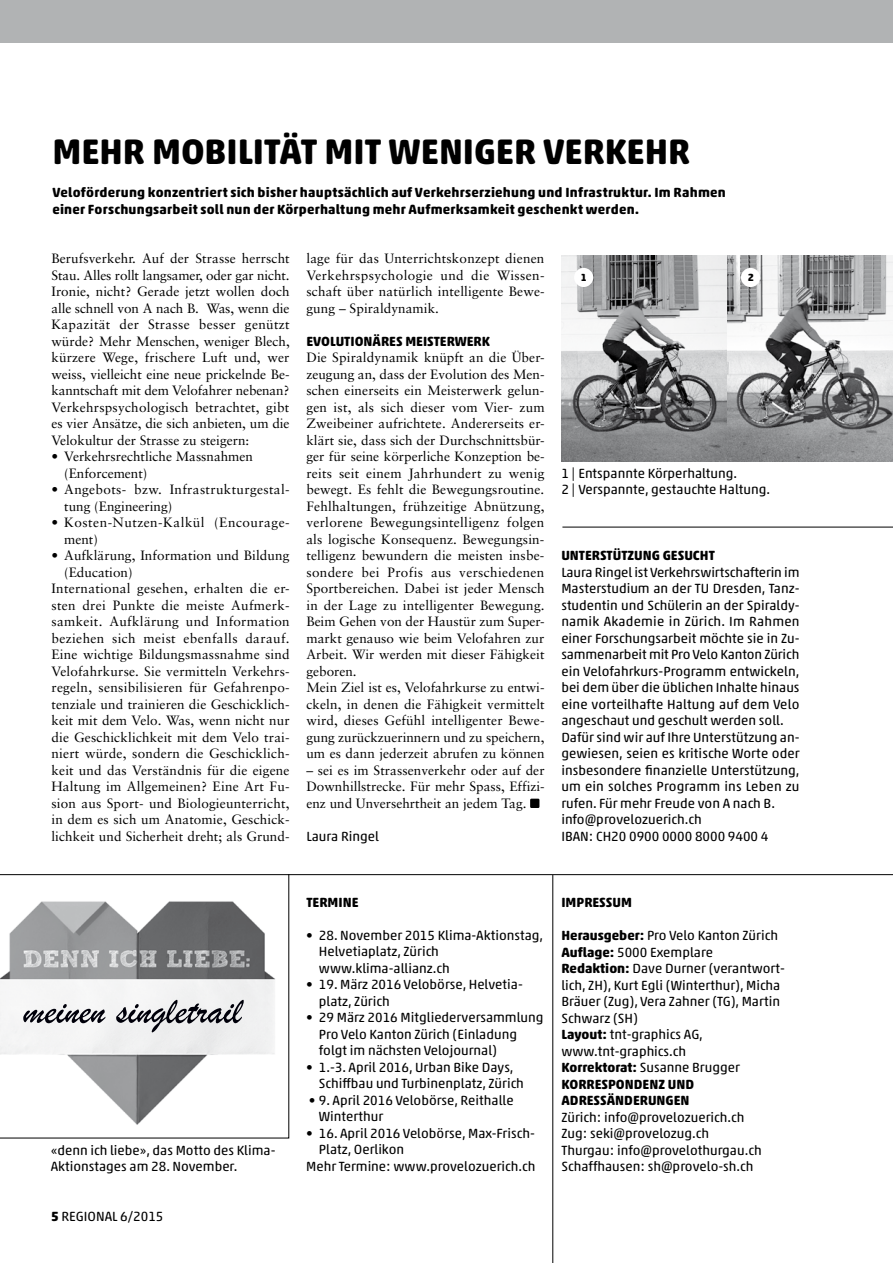
<style>
.page{position:relative;width:893px;height:1263px;background:#fff}
.page>*{position:absolute;margin:0;border:0;box-sizing:border-box;transform-origin:0 0}
.t1{font:700 36px "Akko Rounded Pro";color:#000}
.t2{font:13.5px/16.5px "Sabon";letter-spacing:.01em;color:#000;text-align:justify}
.t3{font:13.5px/16.5px "Akko Rounded Pro";color:#000}
.t4{font:700 13.5px/16.5px "Akko Rounded Pro";letter-spacing:.015em;color:#000}
.t5{font:13.5px/16.5px "Sabon";letter-spacing:.035em;color:#000}
.t6{font:13.5px "Sabon";letter-spacing:.03em;color:#000}
.t7{font:700 10.5px "Akko Rounded Pro";color:#000}
.s1{font-weight:700}
</style>
<div class="page">
<div style="left:0;top:0;width:893px;height:43px;background:#b1b3b4"></div>
<hr style="left:0;top:874px;width:893px;height:1px;background:#000">
<hr style="left:552px;top:875px;width:1px;height:388px;background:#000">
<img style="left:561px;top:255px;width:332px;height:206px">
<div style="left:530px;top:799px;width:9px;height:9px;background:#000"></div>
<hr style="left:562px;top:527px;width:331px;height:1px;background:#000">
<div style="left:574px;top:268px;width:19px;height:19px;background:#fff;border-radius:50%"></div>
<div style="left:741px;top:268px;width:19px;height:19px;background:#fff;border-radius:50%"></div>
<svg style="left:0;top:874px;width:290px;height:265px"></svg>
<h1 class="t1" style="left:52px;top:130px;width:639px">MEHR MOBILITÄT MIT WENIGER VERKEHR</h1>
<p class="t4" style="left:52px;top:184px;width:675px">Veloförderung konzentriert sich bisher hauptsächlich auf Verkehrserziehung und Infrastruktur. Im Rahmen einer Forschungsarbeit soll nun der Körperhaltung mehr Aufmerksamkeit geschenkt werden.</p>
<p class="t2" style="left:51px;top:250px;width:240px">Berufsverkehr. Auf der Strasse herrscht Stau. Alles rollt langsamer, oder gar nicht.<br>Ironie, nicht? Gerade jetzt wollen doch alle schnell von A nach B. Was, wenn die Kapazität der Strasse besser genützt würde? Mehr Menschen, weniger Blech, kürzere Wege, frischere Luft und, wer weiss, vielleicht eine neue prickelnde Be&shy;kanntschaft mit dem Velofahrer nebenan?<br>Verkehrspsychologisch betrachtet, gibt es vier Ansätze, die sich anbieten, um die Velokultur der Strasse zu steigern:</p>
<p class="t2" style="left:64px;top:448px;width:190px;text-indent:-13px">• Verkehrsrechtliche Massnahmen (Enforcement)</p>
<p class="t2" style="left:64px;top:481px;width:227px;text-indent:-13px">• Angebots- bzw. Infrastrukturgestal&shy;tung (Engineering)</p>
<p class="t5" style="left:64px;top:514px;width:227px;text-indent:-13px">• Kosten-Nutzen-Kalkül (Encourage&shy;ment)</p>
<p class="t2" style="left:51px;top:547px;width:239px">• Aufklärung, Information und Bildung</p>
<p class="t2" style="left:64px;top:564px;width:70px">(Education)</p>
<p class="t2" style="left:51px;top:580px;width:240px">International gesehen, erhalten die er-</p>
<p class="t2" style="left:51px;top:597px;width:240px">sten drei Punkte die meiste Aufmerk-</p>
<p class="t2" style="left:51px;top:613px;width:240px">samkeit. Aufklärung und Information</p>
<p class="t6" style="left:51px;top:630px;width:240px">beziehen sich meist ebenfalls darauf.</p>
<p class="t2" style="left:51px;top:646px;width:240px">Eine wichtige Bildungsmassnahme sind</p>
<p class="t2" style="left:51px;top:663px;width:240px">Velofahrkurse. Sie vermitteln Verkehrs-</p>
<p class="t2" style="left:51px;top:679px;width:240px">regeln, sensibilisieren für Gefahrenpo-</p>
<p class="t2" style="left:51px;top:696px;width:240px">tenziale und trainieren die Geschicklich-</p>
<p class="t2" style="left:51px;top:712px;width:240px">keit mit dem Velo. Was, wenn nicht nur</p>
<p class="t2" style="left:51px;top:729px;width:240px">die Geschicklichkeit mit dem Velo trai-</p>
<p class="t2" style="left:51px;top:745px;width:240px">niert würde, sondern die Geschicklich-</p>
<p class="t2" style="left:51px;top:762px;width:240px">keit und das Verständnis für die eigene</p>
<p class="t2" style="left:51px;top:778px;width:240px">Haltung im Allgemeinen? Eine Art Fu-</p>
<p class="t2" style="left:51px;top:795px;width:240px">sion aus Sport- und Biologieunterricht,</p>
<p class="t2" style="left:51px;top:811px;width:240px">in dem es sich um Anatomie, Geschick-</p>
<p class="t2" style="left:51px;top:828px;width:240px">lichkeit und Sicherheit dreht; als Grund-</p>
<p class="t2" style="left:306px;top:250px;width:240px">lage für das Unterrichtskonzept dienen Verkehrspsychologie und die Wissen&shy;schaft über natürlich intelligente Bewe&shy;gung – Spiraldynamik.</p>
<p class="t4" style="left:306px;top:333px;width:185px">EVOLUTIONÄRES MEISTERWERK</p>
<p class="t2" style="left:306px;top:349px;width:240px;text-align:left">Die Spiraldynamik knüpft an die Über&shy;zeugung an, dass der Evolution des Men&shy;schen einerseits ein Meisterwerk gelun&shy;gen ist, als sich dieser vom Vier- zum Zweibeiner aufrichtete. Andererseits er&shy;klärt sie, dass sich der Durchschnittsbür&shy;ger für seine körperliche Konzeption be&shy;reits seit einem Jahrhundert zu wenig bewegt. Es fehlt die Bewegungsroutine.<br>Fehlhaltungen, frühzeitige Abnützung, verlorene Bewegungsintelligenz folgen als logische Konsequenz. Bewegungsin&shy;telligenz bewundern die meisten insbe&shy;sondere bei Profis aus verschiedenen Sportbereichen. Dabei ist jeder Mensch in der Lage zu intelligenter Bewegung.<br>Beim Gehen von der Haustür zum Super&shy;markt genauso wie beim Velofahren zur Arbeit. Wir werden mit dieser Fähigkeit geboren.<br>Mein Ziel ist es, Velofahrkurse zu entwi&shy;ckeln, in denen die Fähigkeit vermittelt wird, dieses Gefühl intelligenter Bewe&shy;gung zurückzuerinnern und zu speichern, um es dann jederzeit abrufen zu können</p>
<p class="t2" style="left:306px;top:762px;width:240px">– sei es im Strassenverkehr oder auf der Downhillstrecke. Für mehr Spass, Effizi&shy;enz und Unversehrtheit an jedem Tag.</p>
<p class="t3" style="left:306px;top:828px;width:74px">Laura Ringel</p>
<p class="t7" style="left:581px;top:271px;width:8px">1</p>
<p class="t7" style="left:748px;top:271px;width:8px">2</p>
<p class="t3" style="left:561px;top:465px;width:210px">1 | Entspannte Körperhaltung.<br>2 | Verspannte, gestauchte Haltung.</p>
<p class="t4" style="left:561px;top:547px;width:155px">UNTERSTÜTZUNG GESUCHT</p>
<p class="t3" style="left:561px;top:564px;width:240px">Laura Ringel ist Verkehrswirtschafterin im Masterstudium an der TU Dresden, Tanz&shy;studentin und Schülerin an der Spiraldy&shy;namik Akademie in Zürich. Im Rahmen einer Forschungsarbeit möchte sie in Zu&shy;sammenarbeit mit Pro Velo Kanton Zürich ein Velofahrkurs-Programm entwickeln, bei dem über die üblichen Inhalte hinaus eine vorteilhafte Haltung auf dem Velo angeschaut und geschult werden soll.<br>Dafür sind wir auf Ihre Unterstützung an&shy;gewiesen, seien es kritische Worte oder insbesondere finanzielle Unterstützung, um ein solches Programm ins Leben zu rufen. Für mehr Freude von A nach B. info@provelozuerich.ch<br>IBAN: CH20 0900 0000 8000 9400 4</p>
<p class="t3" style="left:51px;top:1141px;width:226px">«denn ich liebe», das Motto des Klima-<br>Aktionstages am 28. November.</p>
<p class="t3" style="left:51px;top:1207px;width:114px"><span class="s1">5</span> REGIONAL 6/2015</p>
<p class="t4" style="left:306px;top:894px;width:54px">TERMINE</p>
<p class="t3" style="left:319px;top:927px;width:226px;text-indent:-13px">• 28. November 2015 Klima-Aktionstag,<br>Helvetiaplatz, Zürich www.klima-allianz.ch</p>
<p class="t3" style="left:319px;top:976px;width:205px;text-indent:-13px">• 19. März 2016 Velobörse, Helvetia&shy;platz, Zürich</p>
<p class="t3" style="left:319px;top:1009px;width:226px;text-indent:-13px">• 29 März 2016 Mitgliederversammlung<br>Pro Velo Kanton Zürich (Einladung folgt im nächsten Velojournal)</p>
<p class="t3" style="left:319px;top:1059px;width:206px;text-indent:-13px">• 1.-3. April 2016, Urban Bike Days,<br>Schiffbau und Turbinenplatz, Zürich</p>
<p class="t3" style="left:319px;top:1092px;width:196px;text-indent:-10px">• 9. April 2016 Velobörse, Reithalle<br>Winterthur</p>
<p class="t3" style="left:306px;top:1125px;width:230px">• 16. April 2016 Velobörse, Max-Frisch-</p>
<p class="t3" style="left:319px;top:1141px;width:87px">Platz, Oerlikon</p>
<p class="t3" style="left:306px;top:1158px;width:231px">Mehr Termine: www.provelozuerich.ch</p>
<p class="t4" style="left:561px;top:894px;width:72px">IMPRESSUM</p>
<p class="t3" style="left:561px;top:927px;width:225px"><span class="s1">Herausgeber:</span> Pro Velo Kanton Zürich<br><span class="s1">Auflage:</span> 5000 Exemplare<br><span class="s1">Redaktion:</span> Dave Durner (verantwort&shy;lich, ZH), Kurt Egli (Winterthur), Micha<br>Bräuer (Zug), Vera Zahner (TG), Martin<br>Schwarz (SH)<br><span class="s1">Layout:</span> tnt-graphics AG, www.tnt-graphics.ch<br><span class="s1">Korrektorat:</span> Susanne Brugger<br><span class="s1">KORRESPONDENZ UND<br>ADRESSÄNDERUNGEN</span></p>
<p class="t3" style="left:561px;top:1108px;width:202px">Zürich: info@provelozuerich.ch<br>Zug: seki@provelozug.ch<br>Thurgau: info@provelothurgau.ch<br>Schaffhausen: sh@provelo-sh.ch</p>
</div>
